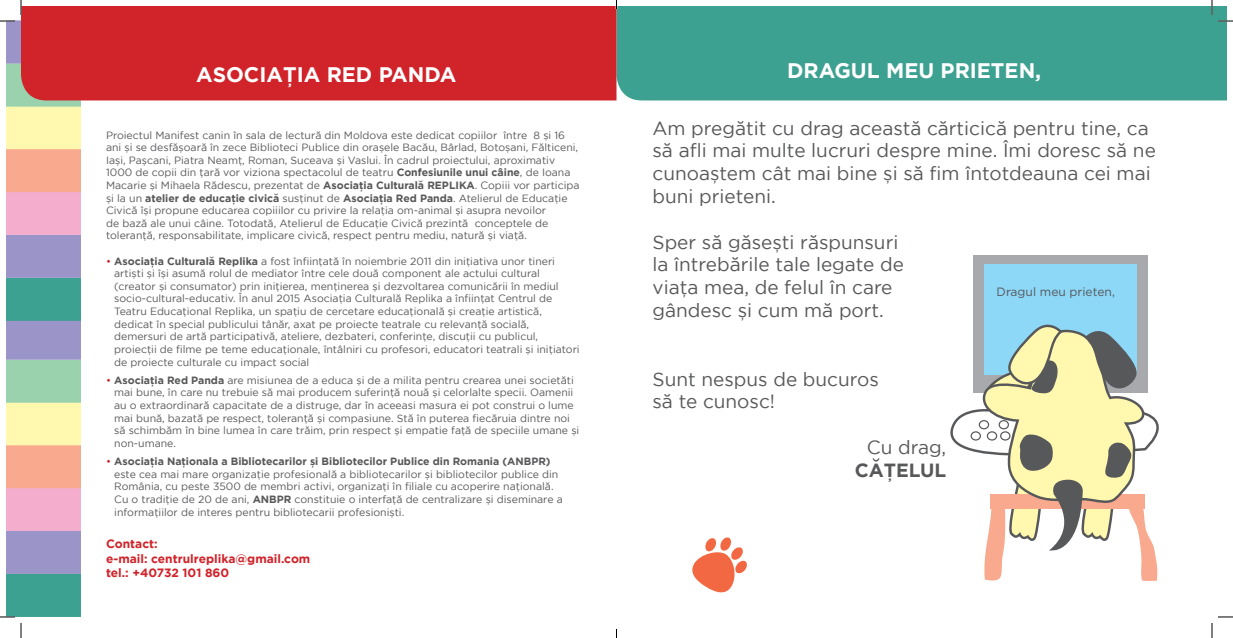
<style>
.page{position:relative;width:1233px;height:638px;background:#fff}
.page>*{position:absolute;margin:0;border:0;box-sizing:border-box;transform-origin:0 0}
.t1{font:700 21px "Gotham RO";color:#fff}
.t2{font:19px/22.8px "Gotham Ro";color:#57585a}
.t3{font:700 19px "Gotham RO";color:#57585a}
.t4{font:12.1px "Gotham";color:#57585a}
.t5{font:700 12px/14.4px "Gotham RO";color:#d1232a}
.t6{font:10.5px/12.6px "Gotham Ro";color:#57585a}
.t7{font:700 10.5px "Gotham RO";color:#57585a}
.s1{font-family:"Gotham RO";font-weight:700}
.s2{font-family:"Gotham Ro";font-weight:400}
.s3{color:#d1232a}
.s4{font-family:"Gotham Ro";font-weight:400;color:#d1232a}
</style>
<div class="page">
<div style="left:616px;top:7px;width:610px;height:93px;background:#3da192"></div>
<div style="left:973px;top:255px;width:174px;height:138px;background:#a8a9ad"></div>
<div style="left:984px;top:264px;width:152px;height:110px;background:#8dd7f7"></div>
<svg style="left:950px;top:318px;width:209px;height:263px"></svg>
<svg style="left:692px;top:537px;width:55px;height:56px"></svg>
<div style="left:81px;top:7px;width:535px;height:93px;background:#d1232a"></div>
<svg style="left:1218px;top:20px;width:15px;height:2px"></svg>
<svg style="left:1218px;top:616px;width:15px;height:1px"></svg>
<svg style="left:0;top:0;width:81px;height:637px"></svg>
<svg style="left:1211px;top:0;width:1px;height:15px"></svg>
<svg style="left:1211px;top:623px;width:1px;height:14px"></svg>
<h1 class="t1" style="left:196px;top:61px;width:62px">AsociaŢia</h1>
<h1 class="t1" style="left:327px;top:61px;width:127px">Red Pan da</h1>
<p class="t6" style="left:106px;top:128px;width:475px">Proiectul Manifest canin în sala de lectură din Moldova este dedicat copiilor între 8 şi 16 ani şi se desfăşoară în zece Biblioteci Publice din oraşele Bacău, Bârlad, Botoşani, Fălticeni, Iaşi, Paşcani, Piatra Neamţ, Roman, Suceava şi Vaslui. În cadrul proiectului, aproximativ 1000 de copii din ţară vor viziona spectacolul de teatru <span class="s1">Confesiunile unui câine</span>, de Ioana Macarie şi Mihaela Rădescu, prezentat de <span class="s1">Asociaţia Culturală REPLIKA</span>. Copiii vor participa</p>
<p class="t7" style="left:106px;top:191px;width:463px"><span class="s2">şi la un</span> atelier de educaţie civică <span class="s2">susţinut de</span> Asociaţia Red Panda<span class="s2">. Atelierul de Educaţie</span></p>
<p class="t6" style="left:106px;top:204px;width:444px">Civică îşi propune educarea copiiilor cu privire la relaţia om-animal şi asupra nevoilor de bază ale unui câine. Totodată, Atelierul de Educaţie Civică prezintă conceptele de toleranţă, responsabilitate, implicare civică, respect pentru mediu, natură şi viaţă.</p>
<p class="t6" style="left:114px;top:254px;width:467px;text-indent:-8px"><span class="s3">•</span> <span class="s1">Asociaţia Culturală Replika</span> a fost înfiinţată în noiembrie 2011 din iniţiativa unor tineri artişti şi îşi asumă rolul de mediator între cele două component ale actului cultural (creator şi consumator) prin iniţierea, menţinerea şi dezvoltarea comunicării în mediul socio-cultural-educativ. În anul 2015 Asociaţia Culturală Replika a înfiinţat Centrul de Teatru Educaţional Replika, un spaţiu de cercetare educaţională şi creaţie artistică, dedicat în special publicului tânăr, axat pe proiecte teatrale cu relevanţă socială, demersuri de artă participativă, ateliere, dezbateri, conferinţe, discuţii cu publicul, proiecţii de filme pe teme educaţionale, întâlniri cu profesori, educatori teatrali şi iniţiatori de proiecte culturale cu impact social</p>
<p class="t6" style="left:114px;top:373px;width:466px;text-indent:-8px"><span class="s3">•</span> <span class="s1">Asociaţia Red Panda</span> are misiunea de a educa şi de a milita pentru crearea unei societăti mai bune, în care nu trebuie să mai producem suferinţă nouă şi celorlalte specii. Oamenii au o extraordinară capacitate de a distruge, dar în aceeasi masura ei pot construi o lume mai bună, bazată pe respect, toleranţă şi compasiune. Stă în puterea fiecăruia dintre noi să schimbăm în bine lumea în care trăim, prin respect şi empatie faţă de speciile umane şi non-umane.</p>
<p class="t7" style="left:106px;top:454px;width:446px"><span class="s4">•</span> Asociaţia Naţionala a Bibliotecarilor şi Bibliotecilor Publice din Romania (ANBPR)</p>
<p class="t6" style="left:114px;top:467px;width:450px">este cea mai mare organizaţie profesională a bibliotecarilor şi bibliotecilor publice din România, cu peste 3500 de membri activi, organizaţi în filiale cu acoperire naţională.<br>Cu o tradiţie de 20 de ani, <span class="s1">ANBPR</span> constituie o interfaţă de centralizare şi diseminare a informaţiilor de interes pentru bibliotecarii profesionişti.</p>
<p class="t5" style="left:106px;top:536px;width:206px">Contact:<br>e-mail: centrulreplika@gmail.com tel.: +40732 101 860</p>
<h1 class="t1" style="left:787px;top:56px;width:255px">Dragul m eu prieten,</h1>
<h2 class="t2" style="left:652px;top:116px;width:505px">Am pregătit cu drag această cărticică pentru tine, ca să afli mai multe lucruri despre mine. Îmi doresc să ne cunoaştem cât mai bine şi să fim întotdeauna cei mai buni prieteni.</h2>
<h2 class="t2" style="left:652px;top:230px;width:253px">Sper să găseşti răspunsuri la întrebările tale legate de viaţa mea, de felul în care gândesc şi cum mă port.</h2>
<p class="t4" style="left:996px;top:285px;width:120px">Dragul meu prieten,</p>
<h2 class="t2" style="left:652px;top:367px;width:228px">Sunt nespus de bucuros să te cunosc!</h2>
<h2 class="t2" style="left:866px;top:435px;width:81px">Cu drag,</h2>
<h2 class="t3" style="left:854px;top:457px;width:93px">Căţelul</h2>
</div>
